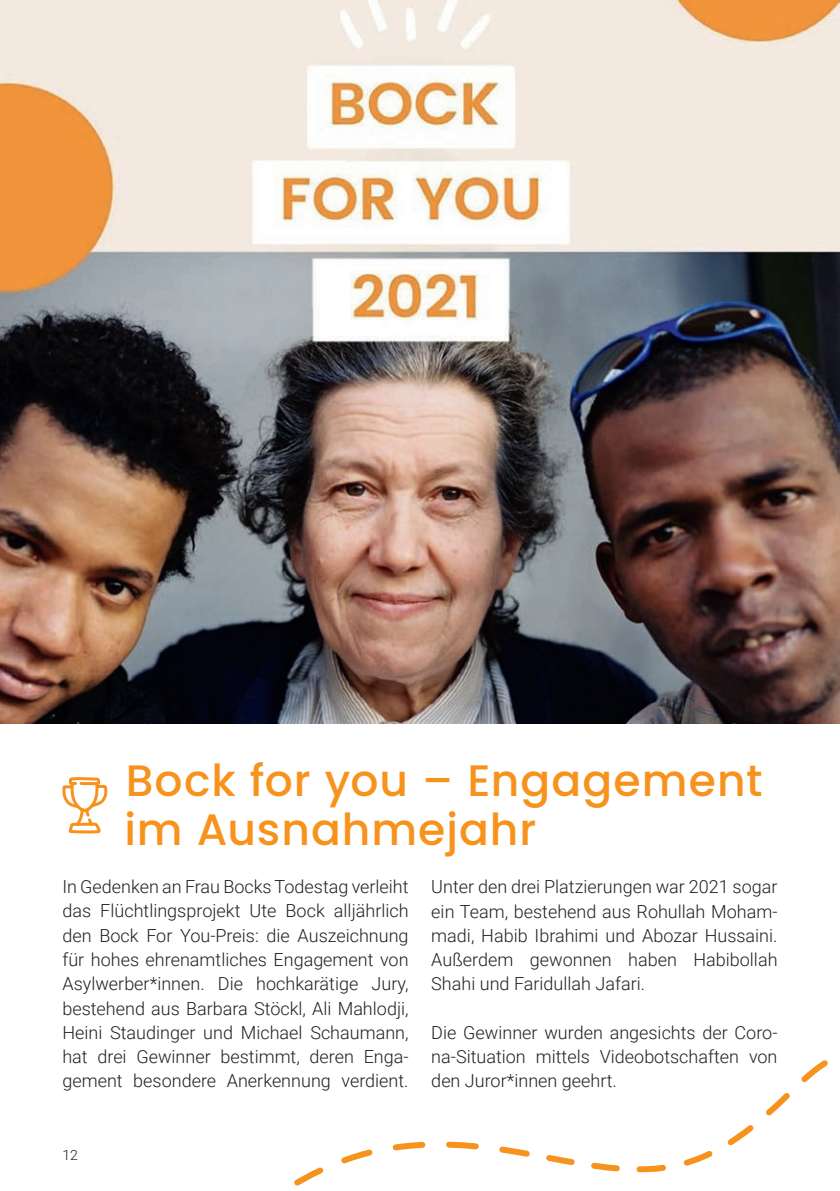
<style>
.page{position:relative;width:840px;height:1191px;background:#fff}
.page>*{position:absolute;margin:0;border:0;box-sizing:border-box;transform-origin:0 0}
.t1{font:500 44px/48.6px "Poppins";letter-spacing:.02em;color:#f7931d}
.t2{font:300 18px/24.2px "Roboto";color:#231f20;text-align:justify}
.t3{font:300 14px "Roboto";color:#231f20}
</style>
<div class="page">
<img style="left:0;top:0;width:839px;height:723px">
<svg style="left:294px;top:1060px;width:534px;height:126px"></svg>
<svg style="left:62px;top:777px;width:46px;height:57px"></svg>
<h1 class="t1" style="left:124px;top:756px;width:639px">Bock for you – Engagement im Ausnahmejahr</h1>
<p class="t2" style="left:62px;top:874px;width:347px">In Gedenken an Frau Bocks Todestag verleiht das Flüchtlingsprojekt Ute Bock alljährlich den Bock For You-Preis: die Auszeichnung für hohes ehrenamtliches Engagement von Asylwerber*innen. Die hochkarätige Jury, bestehend aus Barbara Stöckl, Ali Mahlodji, Heini Staudinger und Michael Schaumann, hat drei Gewinner bestimmt, deren Enga&shy;gement besondere Anerkennung verdient.</p>
<p class="t2" style="left:431px;top:874px;width:347px">Unter den drei Platzierungen war 2021 sogar ein Team, bestehend aus Rohullah Moham&shy;madi, Habib Ibrahimi und Abozar Hussaini.<br>Außerdem gewonnen haben Habibollah Shahi und Faridullah Jafari.</p>
<p class="t2" style="left:431px;top:1019px;width:347px">Die Gewinner wurden angesichts der Coro&shy;na-Situation mittels Videobotschaften von den Juror*innen geehrt.</p>
<p class="t3" style="left:62px;top:1145px;width:17px">12</p>
</div>
